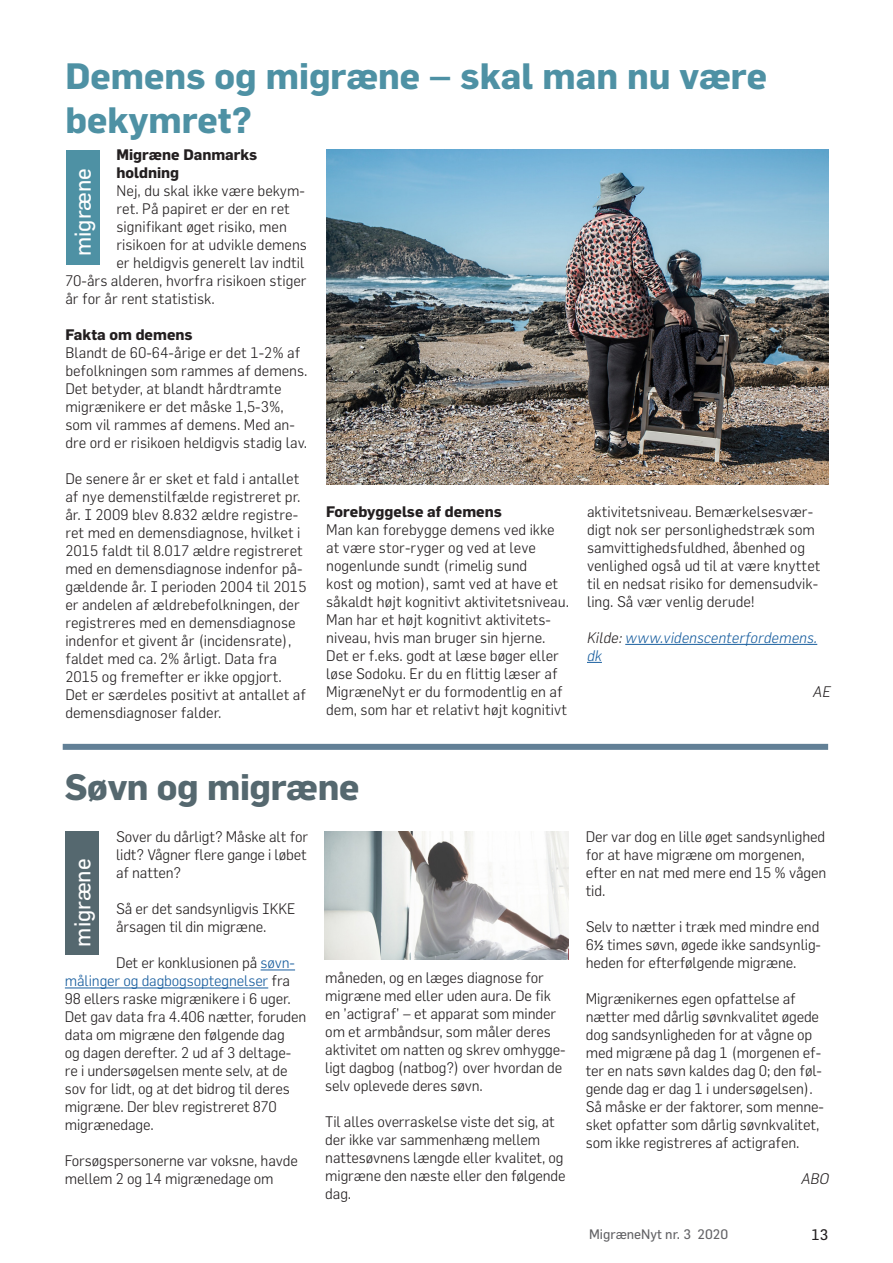
<style>
.page{position:relative;width:893px;height:1263px;background:#fff}
.page>*{position:absolute;margin:0;border:0;box-sizing:border-box;transform-origin:0 0}
.t1{font:700 36px "Flama";color:#4e91a4}
.t2{font:700 36px "Flama";letter-spacing:-.01em;color:#55686f}
.t3{font:22.5px "Flama";color:#fff}
.t4{font:300 15px/18px "Flama";color:#231f20}
.t5{font:700 15px "Flama";color:#231f20}
.t6{font:italic 300 15px/18px "Flama";color:#175d9e}
.t7{font:italic 300 15px "Flama";color:#231f20}
.t8{font:15px "Flama";color:#231f20}
.t9{font:13.5px "Flama";color:#636366}
.s1{color:#231f20}
.s2{color:#175d9e}
.s3{font-family:"Calibri";font-weight:400}
</style>
<div class="page">
<hr style="left:625px;top:644px;width:192px;height:1px;background:#175d9e">
<svg style="left:587px;top:662px;width:15px;height:1px"></svg>
<div style="left:66px;top:150px;width:33px;height:115px;background:#4e91a4"></div>
<img style="left:326px;top:150px;width:503px;height:335px">
<div style="left:63px;top:744px;width:765px;height:6px;background:#628096"></div>
<hr style="left:261px;top:970px;width:34px;height:1px;background:#175d9e">
<hr style="left:65px;top:988px;width:203px;height:1px;background:#175d9e">
<div style="left:66px;top:832px;width:33px;height:123px;background:#55686f"></div>
<img style="left:324px;top:832px;width:245px;height:127px">
<p class="t1" style="left:65px;top:55px;width:703px">Demens og migræne – skal man nu være</p>
<p class="t1" style="left:65px;top:98px;width:188px">bekymret?</p>
<p class="t5" style="left:116px;top:145px;width:142px">Migræne Danmarks</p>
<p class="t5" style="left:116px;top:163px;width:64px">holdning</p>
<p class="t4" style="left:116px;top:181px;width:190px">Nej, du skal ikke være bekym-</p>
<p class="t4" style="left:116px;top:199px;width:175px">ret. På papiret er der en ret</p>
<p class="t4" style="left:116px;top:217px;width:172px">signifikant øget risiko, men</p>
<p class="t4" style="left:116px;top:235px;width:192px">risikoen for at udvikle demens</p>
<p class="t4" style="left:116px;top:253px;width:190px">er heldigvis generelt lav indtil</p>
<p class="t4" style="left:65px;top:271px;width:243px">70-års alderen, hvorfra risikoen stiger</p>
<p class="t4" style="left:65px;top:289px;width:151px">år for år rent statistisk.</p>
<p class="t5" style="left:65px;top:325px;width:129px">Fakta om demens</p>
<p class="t4" style="left:65px;top:343px;width:244px">Blandt de 60-64-årige er det 1-2% af befolkningen som rammes af demens.<br>Det betyder, at blandt hårdtramte migrænikere er det måske 1,5-3%, som vil rammes af demens. Med an&shy;dre ord er risikoen heldigvis stadig lav.</p>
<p class="t4" style="left:65px;top:469px;width:243px">De senere år er sket et fald i antallet af nye demenstilfælde registreret pr. år. I 2009 blev 8.832 ældre registre&shy;ret med en demensdiagnose, hvilket i 2015 faldt til 8.017 ældre registreret med en demensdiagnose indenfor på&shy;gældende år. I perioden 2004 til 2015 er andelen af ældrebefolkningen, der registreres med en demensdiagnose indenfor et givent år (incidensrate), faldet med ca. 2% årligt. Data fra 2015 og fremefter er ikke opgjort.<br>Det er særdeles positivt at antallet af demensdiagnoser falder.</p>
<p class="t3" style="left:69px;top:256px;width:90px;rotate:-90deg">migræne</p>
<p class="t5" style="left:326px;top:502px;width:177px">Forebyggelse af demens</p>
<p class="t4" style="left:326px;top:520px;width:244px">Man kan forebygge demens ved ikke at være stor-ryger og ved at leve nogenlunde sundt (rimelig sund<br>kost og motion), samt ved at have et såkaldt højt kognitivt aktivitetsniveau.<br>Man har et højt kognitivt aktivitets&shy;niveau, hvis man bruger sin hjerne.<br>Det er f.eks. godt at læse bøger eller løse Sodoku. Er du en flittig læser af MigræneNyt er du formodentlig en af dem, som har et relativt højt kognitivt</p>
<p class="t4" style="left:587px;top:502px;width:235px">aktivitetsniveau. Bemærkelsesvær&shy;digt nok ser personlighedstræk som samvittighedsfuldhed, åbenhed og venlighed også ud til at være knyttet til en nedsat risiko for demensudvik&shy;ling. Så vær venlig derude!</p>
<p class="t6" style="left:587px;top:628px;width:232px"><span class="s1">Kilde:</span> www.videnscenterfordemens. dk</p>
<p class="t7" style="left:813px;top:682px;width:20px">AE</p>
<p class="t2" style="left:65px;top:765px;width:296px">Søvn og migræne</p>
<p class="t4" style="left:116px;top:828px;width:194px;text-align:justify">Sover du dårligt? Måske alt for lidt? Vågner flere gange i løbet af natten?</p>
<p class="t4" style="left:116px;top:900px;width:181px">Så er det sandsynligvis IKKE årsagen til din migræne.</p>
<p class="t4" style="left:65px;top:954px;width:243px;text-indent:51px">Det er konklusionen på <span class="s2">søvn&shy;målinger og dagbogsoptegnelser</span> fra<br>98 ellers raske migrænikere i 6 uger.<br>Det gav data fra 4.406 nætter, foruden data om migræne den følgende dag<br>og dagen derefter. 2 ud af 3 deltage&shy;re i undersøgelsen mente selv, at de sov for lidt, og at det bidrog til deres migræne. Der blev registreret 870 migrænedage.</p>
<p class="t4" style="left:65px;top:1152px;width:234px">Forsøgspersonerne var voksne, havde mellem 2 og 14 migrænedage om</p>
<p class="t3" style="left:69px;top:946px;width:90px;rotate:-90deg">migræne</p>
<p class="t4" style="left:325px;top:968px;width:242px">måneden, og en læges diagnose for migræne med eller uden aura. De fik en ’actigraf’ – et apparat som minder om et armbåndsur, som måler deres aktivitet om natten og skrev omhygge&shy;ligt dagbog (natbog?) over hvordan de selv oplevede deres søvn.</p>
<p class="t4" style="left:325px;top:1112px;width:242px">Til alles overraskelse viste det sig, at der ikke var sammenhæng mellem nattesøvnens længde eller kvalitet, og migræne den næste eller den følgende dag.</p>
<p class="t4" style="left:586px;top:828px;width:242px">Der var dog en lille øget sandsynlighed for at have migræne om morgenen, efter en nat med mere end 15 % vågen tid.</p>
<p class="t4" style="left:586px;top:918px;width:237px;text-align:justify">Selv to nætter i træk med mindre end 6<span class="s3">½</span> times søvn, øgede ikke sandsynlig&shy;heden for efterfølgende migræne.</p>
<p class="t4" style="left:586px;top:990px;width:240px">Migrænikernes egen opfattelse af nætter med dårlig søvnkvalitet øgede dog sandsynligheden for at vågne op med migræne på dag 1 (morgenen ef&shy;ter en nats søvn kaldes dag 0; den føl&shy;gende dag er dag 1 i undersøgelsen).<br>Så måske er der faktorer, som menne&shy;sket opfatter som dårlig søvnkvalitet, som ikke registreres af actigrafen.</p>
<p class="t7" style="left:801px;top:1170px;width:30px">ABO</p>
<p class="t9" style="left:589px;top:1225px;width:141px">MigræneNyt nr. 3 2020</p>
<p class="t8" style="left:811px;top:1225px;width:18px">13</p>
</div>
